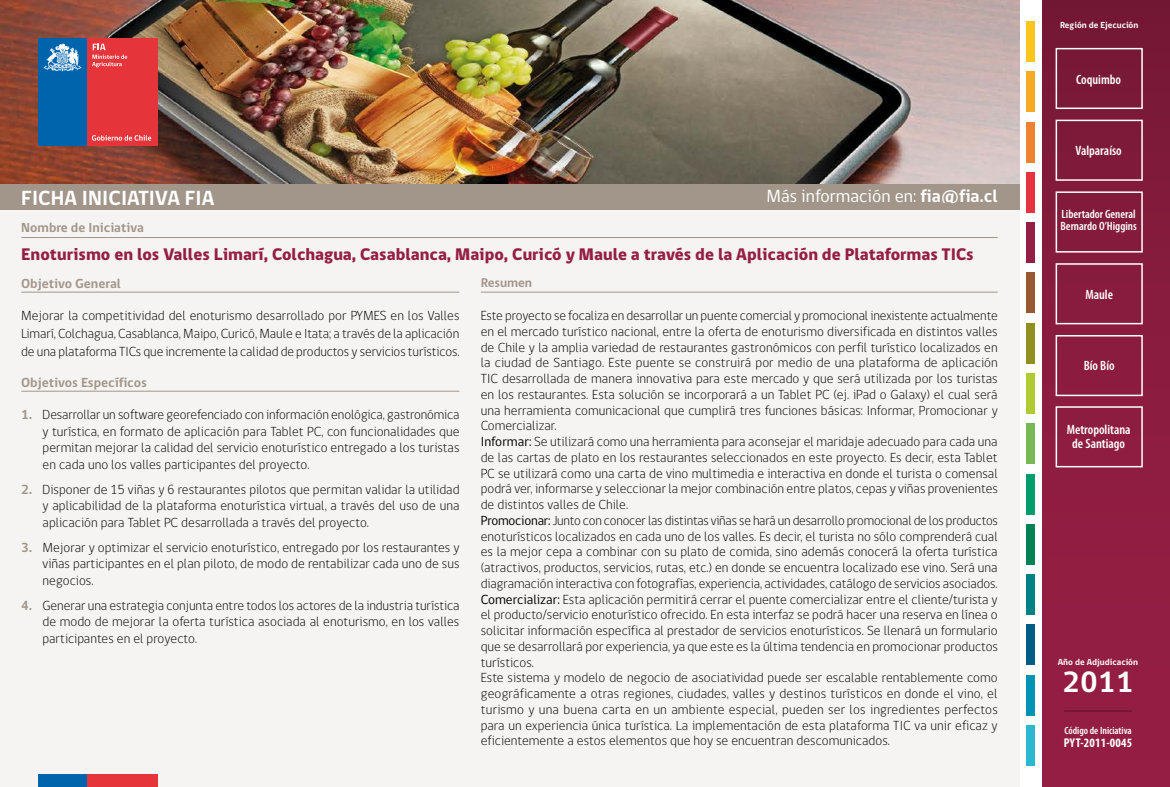
<style>
.page{position:relative;width:1170px;height:787px;background:#fff}
.page>*{position:absolute;margin:0;border:0;box-sizing:border-box;transform-origin:0 0}
.t1{font:700 30px "gob CL";color:#fff}
.t2{font:700 21px "gob CL";letter-spacing:.005em;color:#fff}
.t3{font:18px "gob CL";letter-spacing:.005em;color:#fff}
.t4{font:800 17.25px "gob CL";letter-spacing:.005em;color:#951f44}
.t5{font:300 13.5px/15.8px "gob CL";letter-spacing:.005em;color:#000;text-align:justify}
.t6{font:700 13.5px "gob CL";letter-spacing:.005em;color:#a19689}
.t7{font:600 condensed 13.5px/14px "Myriad Pro";color:#fff;text-align:center}
.t8{font:700 13.05px "gob CL";color:#a19689}
.t9{font:700 condensed 12.75px "Myriad Pro";letter-spacing:.015em;color:#fff}
.t10{font:600 condensed 12px/12px "Myriad Pro";color:#fff}
.t11{font:600 condensed 10.5px "Myriad Pro";color:#fff}
.t12{font:700 9px "gob CL";letter-spacing:.005em;color:#fff}
.s1{font-weight:700}
.s2{font-weight:700;color:#a19689}
.s3{font-weight:400}
</style>
<div class="page">
<div style="left:0;top:0;width:1019px;height:787px;background:#f6f4f2"></div>
<img style="left:0;top:0;width:1019px;height:184px">
<div style="left:0;top:184px;width:1019px;height:25px;background:#a19689"></div>
<div style="left:1026px;top:273px;width:8px;height:40px;background:#985831"></div>
<div style="left:1026px;top:725px;width:8px;height:40px;background:#2db8d2"></div>
<div style="left:1026px;top:474px;width:8px;height:40px;background:#009d6c"></div>
<div style="left:1026px;top:222px;width:8px;height:41px;background:#951f44"></div>
<div style="left:1026px;top:675px;width:8px;height:40px;background:#0093b4"></div>
<div style="left:1026px;top:423px;width:8px;height:41px;background:#77b756"></div>
<div style="left:1026px;top:172px;width:8px;height:40px;background:#e53440"></div>
<div style="left:1026px;top:624px;width:8px;height:41px;background:#005d86"></div>
<div style="left:1026px;top:373px;width:8px;height:41px;background:#b0ca34"></div>
<div style="left:1026px;top:122px;width:8px;height:40px;background:#ee8132"></div>
<div style="left:1026px;top:574px;width:8px;height:41px;background:#008183"></div>
<div style="left:1026px;top:323px;width:8px;height:40px;background:#908f20"></div>
<div style="left:1026px;top:72px;width:8px;height:40px;background:#f6a924"></div>
<div style="left:1026px;top:524px;width:8px;height:40px;background:#008255"></div>
<div style="left:1026px;top:21px;width:8px;height:41px;background:#fcc51d"></div>
<div style="left:38px;top:38px;width:49px;height:108px;background:#0064ad"></div>
<div style="left:87px;top:38px;width:70px;height:108px;background:#e5343a"></div>
<svg style="left:44px;top:43px;width:37px;height:28px"></svg>
<svg style="left:92px;top:44px;width:35px;height:23px"></svg>
<svg style="left:92px;top:135px;width:59px;height:6px"></svg>
<div style="left:38px;top:774px;width:49px;height:13px;background:#0064ad"></div>
<div style="left:87px;top:774px;width:70px;height:13px;background:#e5343a"></div>
<div style="left:1042px;top:0;width:127px;height:787px;background:linear-gradient(to bottom,#7a1d3a,#9a1f46)"></div>
<hr style="left:21px;top:237px;width:976px;height:1px;background:#a19689">
<hr style="left:21px;top:292px;width:438px;height:1px;background:#a19689">
<hr style="left:21px;top:391px;width:438px;height:1px;background:#a19689">
<hr style="left:480px;top:292px;width:517px;height:1px;background:#a19689">
<hr style="left:1063px;top:710px;width:68px;height:1px;background:#9c9e9f">
<div style="left:1055px;top:48px;width:87px;height:61px;border:2px solid #fff"></div>
<div style="left:1055px;top:120px;width:87px;height:61px;border:2px solid #fff"></div>
<div style="left:1055px;top:191px;width:87px;height:61px;border:2px solid #fff"></div>
<div style="left:1055px;top:263px;width:87px;height:61px;border:2px solid #fff"></div>
<div style="left:1055px;top:335px;width:87px;height:61px;border:2px solid #fff"></div>
<div style="left:1055px;top:406px;width:87px;height:61px;border:2px solid #fff"></div>
<h2 class="t2" style="left:21px;top:183px;width:195px">FICHA INICIATIVA FIA</h2>
<h3 class="t3" style="left:766px;top:184px;width:233px">Más información en: <span class="s1">fia@fia.cl</span></h3>
<p class="t6" style="left:21px;top:219px;width:124px">Nombre de Iniciativa</p>
<p class="t4" style="left:21px;top:242px;width:953px">Enoturismo en los Valles Limarí, Colchagua, Casablanca, Maipo, Curicó y Maule a través de la Aplicación de Plataformas TICs</p>
<p class="t6" style="left:21px;top:274px;width:101px">Objetivo General</p>
<p class="t5" style="left:21px;top:307px;width:439px;line-height:18px">Mejorar la competitividad del enoturismo desarrollado por PYMES en los Valles Limarí, Colchagua, Casablanca, Maipo, Curicó, Maule e Itata; a través de la aplicación de una plataforma TICs que incremente la calidad de productos y servicios turísticos.</p>
<p class="t6" style="left:21px;top:373px;width:127px">Objetivos Específicos</p>
<p class="t5" style="left:43px;top:406px;width:418px;line-height:16.5px;text-indent:-21px"><span class="s2">1.</span> Desarrollar un software georefenciado con información enológica, gastronómica y turística, en formato de aplicación para Tablet PC, con funcionalidades que permitan mejorar la calidad del servicio enoturístico entregado a los turistas en cada uno los valles participantes del proyecto.</p>
<p class="t5" style="left:43px;top:481px;width:418px;line-height:16.5px;text-indent:-21px"><span class="s2">2.</span> Disponer de 15 viñas y 6 restaurantes pilotos que permitan validar la utilidad y aplicabilidad de la plataforma enoturística virtual, a través del uso de una aplicación para Tablet PC desarrollada a través del proyecto.</p>
<p class="t5" style="left:43px;top:539px;width:418px;line-height:16.5px;text-indent:-21px"><span class="s2">3.</span> Mejorar y optimizar el servicio enoturístico, entregado por los restaurantes y viñas participantes en el plan piloto, de modo de rentabilizar cada uno de sus negocios.</p>
<p class="t5" style="left:43px;top:597px;width:418px;line-height:16.5px;text-indent:-21px"><span class="s2">4.</span> Generar una estrategia conjunta entre todos los actores de la industria turística de modo de mejorar la oferta turística asociada al enoturismo, en los valles participantes en el proyecto.</p>
<p class="t8" style="left:480px;top:274px;width:53px">Resumen</p>
<p class="t5" style="left:480px;top:308px;width:518px;text-align:left">Este proyecto se focaliza en desarrollar un puente comercial y promocional inexistente actualmente en el mercado turístico nacional, entre la oferta de enoturismo diversificada en distintos valles de Chile y la amplia variedad de restaurantes gastronómicos con perfil turístico localizados en la ciudad de Santiago. Este puente se construirá por medio de una plataforma de aplicación TIC desarrollada de manera innovativa para este mercado y que será utilizada por los turistas en los restaurantes. Esta solución se incorporará a un Tablet PC (ej. iPad o Galaxy) el cual será una herramienta comunicacional que cumplirá tres funciones básicas: Informar, Promocionar y Comercializar.<br><span class="s3">Informar:</span> Se utilizará como una herramienta para aconsejar el maridaje adecuado para cada una de las cartas de plato en los restaurantes seleccionados en este proyecto. Es decir, esta Tablet PC se utilizará como una carta de vino multimedia e interactiva en donde el turista o comensal podrá ver, informarse y seleccionar la mejor combinación entre platos, cepas y viñas provenientes de distintos valles de Chile.<br><span class="s3">Promocionar:</span> Junto con conocer las distintas viñas se hará un desarrollo promocional de los productos enoturísticos localizados en cada uno de los valles. Es decir, el turista no sólo comprenderá cual es la mejor cepa a combinar con su plato de comida, sino además conocerá la oferta turística (atractivos, productos, servicios, rutas, etc.) en donde se encuentra localizado ese vino. Será una diagramación interactiva con fotografías, experiencia, actividades, catálogo de servicios asociados.<br><span class="s3">Comercializar:</span> Esta aplicación permitirá cerrar el puente comercializar entre el cliente/turista y el producto/servicio enoturístico ofrecido. En esta interfaz se podrá hacer una reserva en línea o solicitar información específica al prestador de servicios enoturísticos. Se llenará un formulario que se desarrollará por experiencia, ya que este es la última tendencia en promocionar productos turísticos.<br>Este sistema y modelo de negocio de asociatividad puede ser escalable rentablemente como geográficamente a otras regiones, ciudades, valles y destinos turísticos en donde el vino, el turismo y una buena carta en un ambiente especial, pueden ser los ingredientes perfectos para un experiencia única turística. La implementación de esta plataforma TIC va unir eficaz y eficientemente a estos elementos que hoy se encuentran descomunicados.</p>
<p class="t12" style="left:1060px;top:19px;width:80px">Región de Ejecución</p>
<p class="t7" style="left:1076px;top:72px;width:46px">Coquimbo</p>
<p class="t7" style="left:1075px;top:144px;width:48px">Valparaíso</p>
<p class="t10" style="left:1060px;top:208px;width:78px">Libertador General<br>Bernardo O’Higgins</p>
<p class="t7" style="left:1085px;top:287px;width:29px">Maule</p>
<p class="t7" style="left:1083px;top:359px;width:32px">Bío Bío</p>
<p class="t7" style="left:1066px;top:422px;width:65px">Metropolitana de Santiago</p>
<p class="t12" style="left:1057px;top:655px;width:82px">Año de Adjudicación</p>
<h1 class="t1" style="left:1062px;top:661px;width:72px">2011</h1>
<p class="t11" style="left:1064px;top:724px;width:69px">Código de Iniciativa</p>
<p class="t9" style="left:1063px;top:735px;width:70px">PYT-2011-0045</p>
</div>
